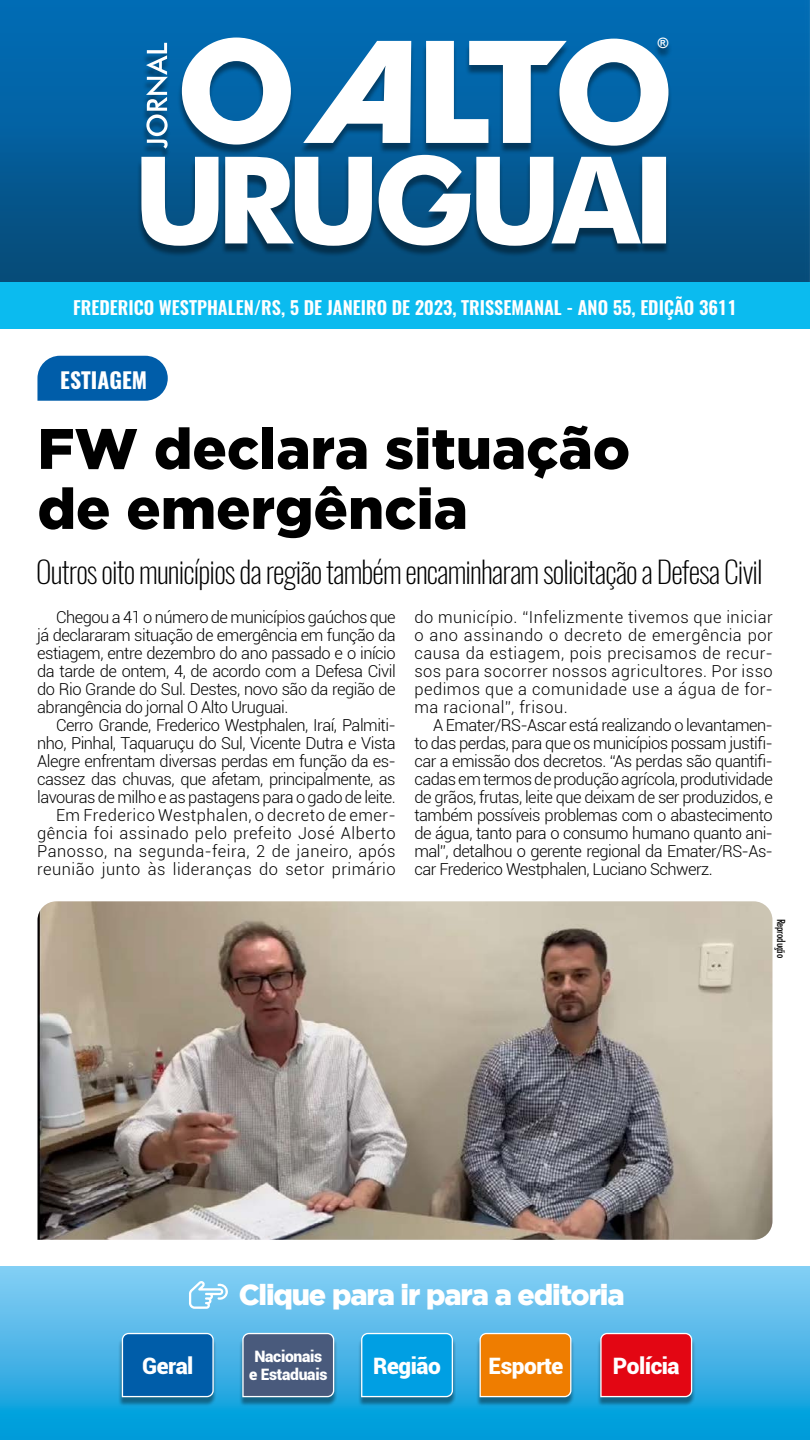
<style>
.page{position:relative;width:810px;height:1440px;background:#fff}
.page>*{position:absolute;margin:0;border:0;box-sizing:border-box;transform-origin:0 0}
.t1{font:900 57px/60px "Gotham";color:#000}
.t2{font:200 30px "Oswald";letter-spacing:-.03em;color:#000}
.t3{font:900 28.8px "Gotham";letter-spacing:-.04em;color:#fff}
.t4{font:900 22.65px "Roboto";letter-spacing:-.02em;color:#fff}
.t5{font:700 21.75px "Oswald";color:#fff}
.t6{font:600 18.3px "Oswald";color:#fff}
.t7{font:300 16.5px/18px "Roboto";letter-spacing:-.03em;color:#000;text-align:justify}
.t8{font:900 15.75px/17.3px "Roboto";letter-spacing:-.02em;color:#fff;text-align:center}
.t9{font:700 14.25px "Arial";color:#fff}
.t10{font:500 condensed 11.25px "Futura BT";letter-spacing:-.02em;color:#000}
</style>
<div class="page">
<img style="left:0;top:0;width:810px;height:283px">
<div style="left:0;top:283px;width:810px;height:46px;background:#0bbbef"></div>
<div style="left:137px;top:41px;width:536px;height:216px;background:#000;opacity:.4"></div>
<svg style="left:141px;top:155px;width:525px;height:91px"></svg>
<svg style="left:182px;top:38px;width:109px;height:107px"></svg>
<svg style="left:303px;top:41px;width:108px;height:102px"></svg>
<svg style="left:426px;top:39px;width:242px;height:107px"></svg>
<svg style="left:146px;top:43px;width:22px;height:106px"></svg>
<svg style="left:0;top:1266px;width:810px;height:174px;background:#46b6e7"></svg>
<div style="left:118px;top:1336px;width:99px;height:71px;background:#000;opacity:.4"></div>
<svg style="left:121px;top:1332px;width:93px;height:66px;background:#1269af"></svg>
<div style="left:358px;top:1336px;width:98px;height:71px;background:#000;opacity:.4"></div>
<svg style="left:360px;top:1332px;width:94px;height:66px;background:#13a4e2"></svg>
<div style="left:476px;top:1336px;width:98px;height:71px;background:#000;opacity:.4"></div>
<svg style="left:479px;top:1332px;width:93px;height:66px;background:#e88618"></svg>
<div style="left:597px;top:1336px;width:98px;height:71px;background:#000;opacity:.4"></div>
<svg style="left:600px;top:1332px;width:93px;height:66px;background:#dd1b29"></svg>
<div style="left:239px;top:1336px;width:98px;height:71px;background:#000;opacity:.4"></div>
<svg style="left:242px;top:1332px;width:93px;height:66px;background:#546687"></svg>
<svg style="left:189px;top:1280px;width:39px;height:29px"></svg>
<img style="left:38px;top:901px;width:734px;height:339px">
<svg style="left:37px;top:356px;width:131px;height:45px;background:#1067ae"></svg>
<p class="t9" style="left:658px;top:33px;width:12px">®</p>
<p class="t6" style="left:73px;top:295px;width:665px">FREDERICO WESTPHALEN/RS, 5 DE JANEIRO DE 2023, TRISSEMANAL - ANO 55, EDIÇÃO 3611</p>
<h3 class="t5" style="left:60px;top:365px;width:88px">ESTIAGEM</h3>
<h1 class="t1" style="left:38px;top:417px;width:594px">FW declara situação de emergência</h1>
<h2 class="t2" style="left:36px;top:551px;width:728px">Outros oito municípios da região também encaminharam solicitação a Defesa Civil</h2>
<p class="t7" style="left:37px;top:607px;width:360px;text-indent:19px">Chegou a 41 o número de municípios gaúchos que já declararam situação de emergência em função da estiagem, entre dezembro do ano passado e o início da tarde de ontem, 4, de acordo com a Defesa Civil do Rio Grande do Sul. Destes, novo são da região de abrangência do jornal O Alto Uruguai.</p>
<p class="t7" style="left:37px;top:715px;width:360px;text-align:right">Cerro Grande, Frederico Westphalen, Iraí, Palmiti&shy;nho, Pinhal, Taquaruçu do Sul, Vicente Dutra e Vista Alegre enfrentam diversas perdas em função da es&shy;cassez das chuvas, que afetam, principalmente, as lavouras de milho e as pastagens para o gado de leite.<br>Em Frederico Westphalen, o decreto de emer&shy;gência foi assinado pelo prefeito José Alberto Panosso, na segunda-feira, 2 de janeiro, após reunião junto às lideranças do setor primário</p>
<p class="t7" style="left:414px;top:607px;width:360px">do município. “Infelizmente tivemos que iniciar o ano assinando o decreto de emergência por causa da estiagem, pois precisamos de recur&shy;sos para socorrer nossos agricultores. Por isso pedimos que a comunidade use a água de for&shy;ma racional”, frisou.</p>
<p class="t7" style="left:414px;top:715px;width:360px;text-indent:19px">A Emater/RS-Ascar está realizando o levantamen&shy;to das perdas, para que os municípios possam justifi&shy;car a emissão dos decretos. “As perdas são quantifi&shy;cadas em termos de produção agrícola, produtividade de grãos, frutas, leite que deixam de ser produzidos, e também possíveis problemas com o abastecimento de água, tanto para o consumo humano quanto ani&shy;mal”, detalhou o gerente regional da Emater/RS-As&shy;car Frederico Westphalen, Luciano Schwerz.</p>
<p class="t10" style="left:788px;top:919px;width:40px;rotate:90deg">Reprodução</p>
<h3 class="t3" style="left:239px;top:1278px;width:387px">Clique para ir para a editoria</h3>
<p class="t8" style="left:249px;top:1347px;width:80px">Nacionais e Estaduais</p>
<h3 class="t4" style="left:142px;top:1349px;width:53px">Geral</h3>
<h3 class="t4" style="left:373px;top:1349px;width:69px">Região</h3>
<h3 class="t4" style="left:488px;top:1349px;width:76px">Esporte</h3>
<h3 class="t4" style="left:613px;top:1349px;width:68px">Polícia</h3>
</div>
